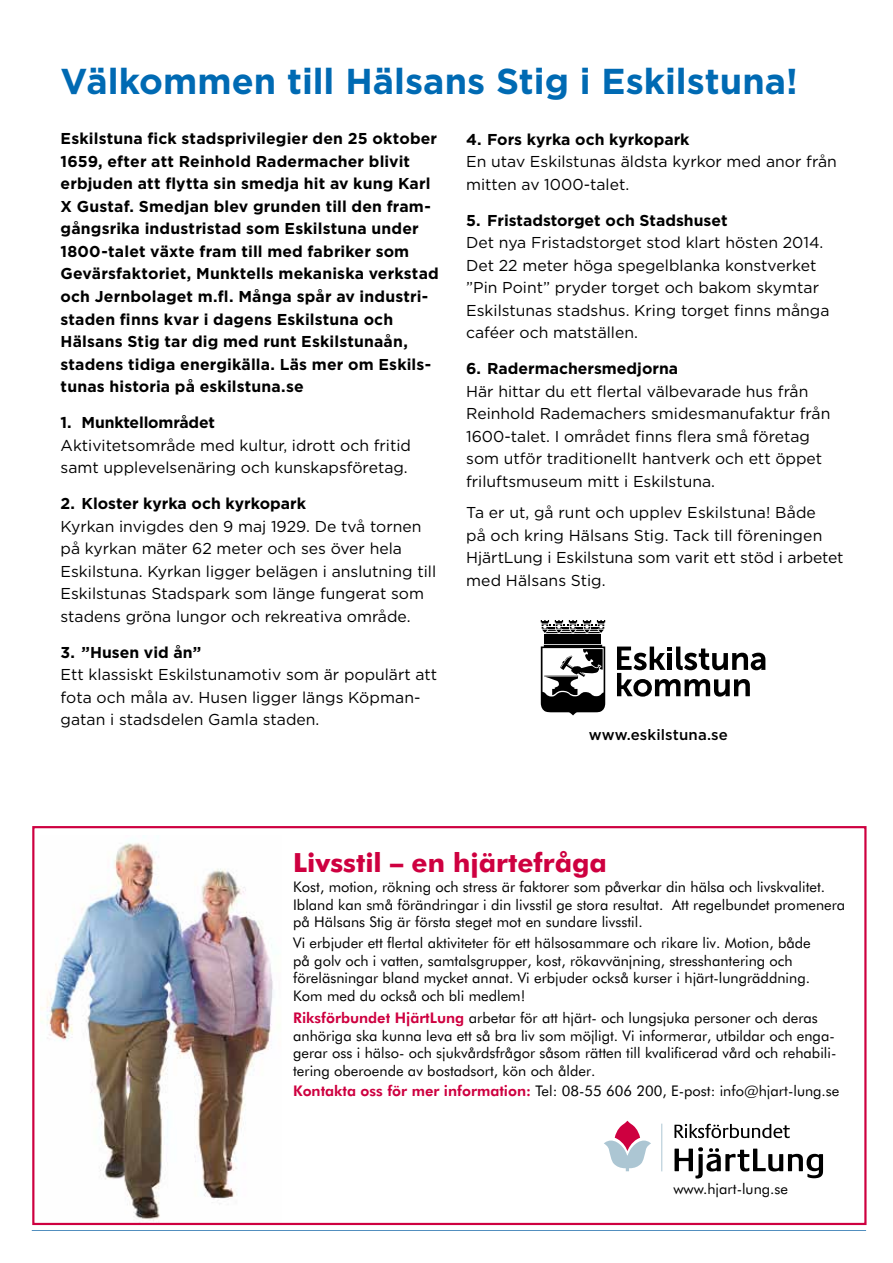
<style>
.page{position:relative;width:893px;height:1263px;background:#fff}
.page>*{position:absolute;margin:0;border:0;box-sizing:border-box;transform-origin:0 0}
.t1{font:700 36px "Gotham";color:#006ab3}
.t2{font:700 26.4px "Futura BT";color:#ce0040}
.t3{font:15.75px/22.5px "Gotham";color:#000}
.t4{font:700 15.75px/22.5px "Gotham";letter-spacing:.01em;color:#000}
.t5{font:700 15.75px "Gotham";letter-spacing:-.01em;color:#000}
.t6{font:500 15px "Gotham";letter-spacing:.01em;color:#000}
.t7{font:14.7px/17.7px "Futura BT";color:#000}
.s1{font-weight:800;color:#ce0040}
</style>
<div class="page">
<img style="left:40px;top:843px;width:233px;height:278px">
<svg style="left:32px;top:1121px;width:834px;height:110px"></svg>
<svg style="left:617px;top:646px;width:148px;height:51px"></svg>
<svg style="left:541px;top:620px;width:64px;height:13px"></svg>
<div style="left:545px;top:634px;width:56px;height:10px;background:#000"></div>
<svg style="left:541px;top:645px;width:64px;height:70px"></svg>
<h1 class="t1" style="left:61px;top:57px;width:739px">Välkommen till Hälsans Stig i Eskilstuna!</h1>
<p class="t4" style="left:61px;top:127px;width:380px">Eskilstuna fick stadsprivilegier den 25 oktober 1659, efter att Reinhold Radermacher blivit erbjuden att flytta sin smedja hit av kung Karl X Gustaf. Smedjan blev grunden till den fram&shy;gångsrika industristad som Eskilstuna under 1800-talet växte fram till med fabriker som Gevärsfaktoriet, Munktells mekaniska verkstad och Jernbolaget m.fl. Många spår av industri&shy;staden finns kvar i dagens Eskilstuna och Hälsans Stig tar dig med runt Eskilstunaån, stadens tidiga energikälla. Läs mer om Eskils&shy;tunas historia på eskilstuna.se</p>
<p class="t5" style="left:61px;top:412px;width:156px">1. Munktellområdet</p>
<p class="t3" style="left:61px;top:433px;width:352px">Aktivitetsområde med kultur, idrott och fritid samt upplevelsenäring och kunskapsföretag.</p>
<p class="t4" style="left:61px;top:492px;width:247px">2. Kloster kyrka och kyrkopark</p>
<p class="t3" style="left:61px;top:514px;width:377px">Kyrkan invigdes den 9 maj 1929. De två tornen på kyrkan mäter 62 meter och ses över hela Eskilstuna. Kyrkan ligger belägen i anslutning till Eskilstunas Stadspark som länge fungerat som stadens gröna lungor och rekreativa område.</p>
<p class="t4" style="left:61px;top:641px;width:142px">3. ”Husen vid ån”</p>
<p class="t3" style="left:61px;top:663px;width:378px">Ett klassiskt Eskilstunamotiv som är populärt att fota och måla av. Husen ligger längs Köpman&shy;gatan i stadsdelen Gamla staden.</p>
<p class="t4" style="left:466px;top:128px;width:225px">4. Fors kyrka och kyrkopark</p>
<p class="t3" style="left:466px;top:150px;width:372px">En utav Eskilstunas äldsta kyrkor med anor från mitten av 1000-talet.</p>
<p class="t4" style="left:466px;top:209px;width:263px">5. Fristadstorget och Stadshuset</p>
<p class="t3" style="left:466px;top:231px;width:365px">Det nya Fristadstorget stod klart hösten 2014.<br>Det 22 meter höga spegelblanka konstverket ”Pin Point” pryder torget och bakom skymtar Eskilstunas stadshus. Kring torget finns många caféer och matställen.</p>
<p class="t4" style="left:466px;top:357px;width:213px">6. Radermachersmedjorna</p>
<p class="t3" style="left:466px;top:379px;width:366px">Här hittar du ett flertal välbevarade hus från Reinhold Rademachers smidesmanufaktur från 1600-talet. I området finns flera små företag som utför traditionellt hantverk och ett öppet friluftsmuseum mitt i Eskilstuna.</p>
<p class="t3" style="left:466px;top:501px;width:379px">Ta er ut, gå runt och upplev Eskilstuna! Både<br>på och kring Hälsans Stig. Tack till föreningen HjärtLung i Eskilstuna som varit ett stöd i arbetet med Hälsans Stig.</p>
<p class="t6" style="left:589px;top:725px;width:140px">www.eskilstuna.se</p>
<h2 class="t2" style="left:293px;top:846px;width:315px">Livsstil – en hjärtefråga</h2>
<p class="t7" style="left:293px;top:878px;width:554px">Kost, motion, rökning och stress är faktorer som påverkar din hälsa och livskvalitet.<br>Ibland kan små förändringar i din livsstil ge stora resultat. Att regelbundet promenera på Hälsans Stig är första steget mot en sundare livsstil.</p>
<p class="t7" style="left:293px;top:934px;width:519px">Vi erbjuder ett flertal aktiviteter för ett hälsosammare och rikare liv. Motion, både på golv och i vatten, samtalsgrupper, kost, rökavvänjning, stresshantering och föreläsningar bland mycket annat. Vi erbjuder också kurser i hjärt-lungräddning.<br>Kom med du också och bli medlem!</p>
<p class="t7" style="left:293px;top:1009px;width:545px"><span class="s1">Riksförbundet HjärtLung</span> arbetar för att hjärt- och lungsjuka personer och deras anhöriga ska kunna leva ett så bra liv som möjligt. Vi informerar, utbildar och enga&shy;gerar oss i hälso- och sjukvårdsfrågor såsom rätten till kvalificerad vård och rehabili&shy;tering oberoende av bostadsort, kön och ålder.</p>
<p class="t7" style="left:293px;top:1082px;width:548px"><span class="s1">Kontakta oss för mer information:</span> Tel: 08-55 606 200, E-post: info@hjart-lung.se</p>
<p class="t7" style="left:673px;top:1180px;width:116px">www.hjart-lung.se</p>
</div>
